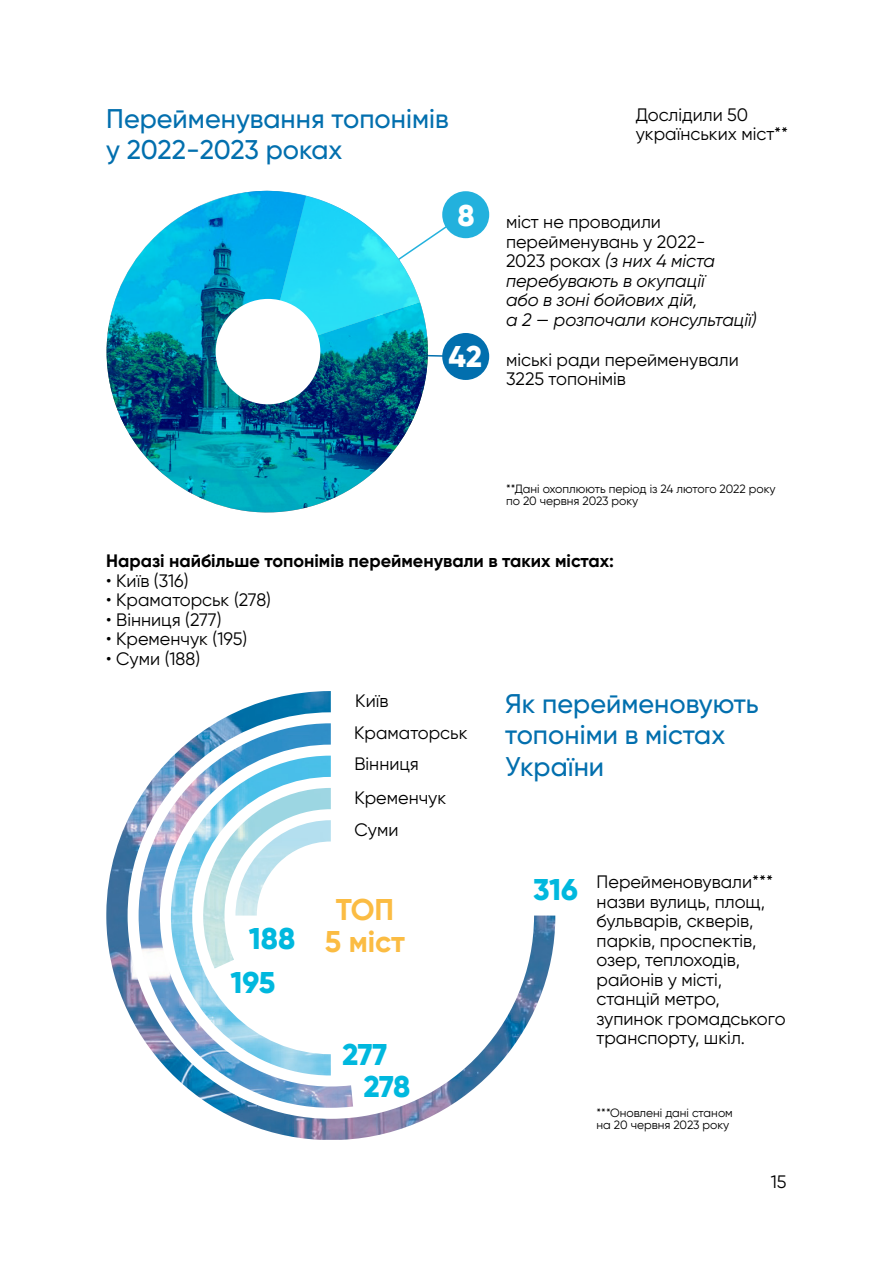
<style>
.page{position:relative;width:893px;height:1263px;background:#fff}
.page>*{position:absolute;margin:0;border:0;box-sizing:border-box;transform-origin:0 0}
.t1{font:800 30px "Gilroy";letter-spacing:-.01em;color:#00b8de}
.t2{font:700 30px/31.5px "Gilroy";color:#fbbc43;text-align:center}
.t3{font:800 30px "Gilroy";color:#fff}
.t4{font:500 27px/31.5px "Gilroy";color:#026fae}
.t5{font:18px/19.5px "Gilroy";color:#000}
.t6{font:italic 18px/19.5px "Gilroy";color:#000}
.t7{font:700 18px "Gilroy";color:#000}
.t8{font:12px/12px "Gilroy";color:#000}
.s1{font-style:normal}
</style>
<div class="page">
<img style="left:106px;top:691px;width:449px;height:449px">
<img style="left:139px;top:723px;width:214px;height:385px">
<img style="left:171px;top:756px;width:21px;height:319px">
<svg style="left:192px;top:756px;width:139px;height:319px"></svg>
<img style="left:235px;top:820px;width:96px;height:95px">
<div style="left:442px;top:333px;width:47px;height:47px;background:#026fae;border-radius:50%"></div>
<div style="left:442px;top:191px;width:47px;height:47px;background:#23b1dd;border-radius:50%"></div>
<svg style="left:106px;top:190px;width:341px;height:323px"></svg>
<img style="left:107px;top:191px;width:321px;height:321px;border-radius:161px">
<div style="left:216px;top:299px;width:104px;height:105px;background:#fff;border-radius:50%"></div>
<h2 class="t4" style="left:106px;top:102px;width:344px">Перейменування топонімів у 2022-2023 роках</h2>
<p class="t5" style="left:636px;top:105px;width:154px">Дослідили 50 українських міст**</p>
<h1 class="t3" style="left:458px;top:196px;width:19px">8</h1>
<h1 class="t3" style="left:448px;top:337px;width:35px">42</h1>
<p class="t6" style="left:506px;top:212px;width:252px"><span class="s1">міст не проводили перейменувань у 2022-<br>2023 роках</span> (з них 4 міста перебувають в окупації<br>або в зоні бойових дій,<br>а 2 — розпочали консультації)</p>
<p class="t5" style="left:506px;top:349px;width:234px">міські ради перейменували<br>3225 топонімів</p>
<p class="t8" style="left:506px;top:482px;width:271px">**Дані охоплюють період із 24 лютого 2022 року по 20 червня 2023 року</p>
<p class="t7" style="left:106px;top:550px;width:509px">Наразі найбільше топонімів перейменували в таких містах:</p>
<p class="t5" style="left:106px;top:571px;width:84px">• Київ (316)</p>
<p class="t5" style="left:106px;top:590px;width:166px">• Краматорськ (278)</p>
<p class="t5" style="left:106px;top:610px;width:117px">• Вінниця (277)</p>
<p class="t5" style="left:106px;top:629px;width:142px">• Кременчук (195)</p>
<p class="t5" style="left:106px;top:649px;width:95px">• Суми (188)</p>
<h1 class="t1" style="left:249px;top:920px;width:48px">188</h1>
<h1 class="t1" style="left:230px;top:964px;width:46px">195</h1>
<p class="t5" style="left:355px;top:690px;width:35px">Київ</p>
<p class="t5" style="left:354px;top:717px;width:115px;line-height:31.3px">Краматорськ<br>Вінниця</p>
<p class="t5" style="left:354px;top:781px;width:93px;line-height:32.2px">Кременчук<br>Суми</p>
<h1 class="t2" style="left:325px;top:894px;width:82px">ТОП<br>5 міст</h1>
<h1 class="t1" style="left:342px;top:1036px;width:46px">277</h1>
<h1 class="t1" style="left:364px;top:1067px;width:48px">278</h1>
<h2 class="t4" style="left:505px;top:687px;width:255px">Як перейменовують топоніми в містах<br>України</h2>
<h1 class="t1" style="left:533px;top:870px;width:46px">316</h1>
<p class="t5" style="left:597px;top:872px;width:191px">Перейменовували*** назви вулиць, площ, бульварів, скверів, парків, проспектів, озер, теплоходів, районів у місті, станцій метро, зупинок громадського транспорту, шкіл.</p>
<p class="t8" style="left:597px;top:1106px;width:138px">***Оновлені дані станом на 20 червня 2023 року</p>
<p class="t5" style="left:771px;top:1172px;width:17px">15</p>
</div>
